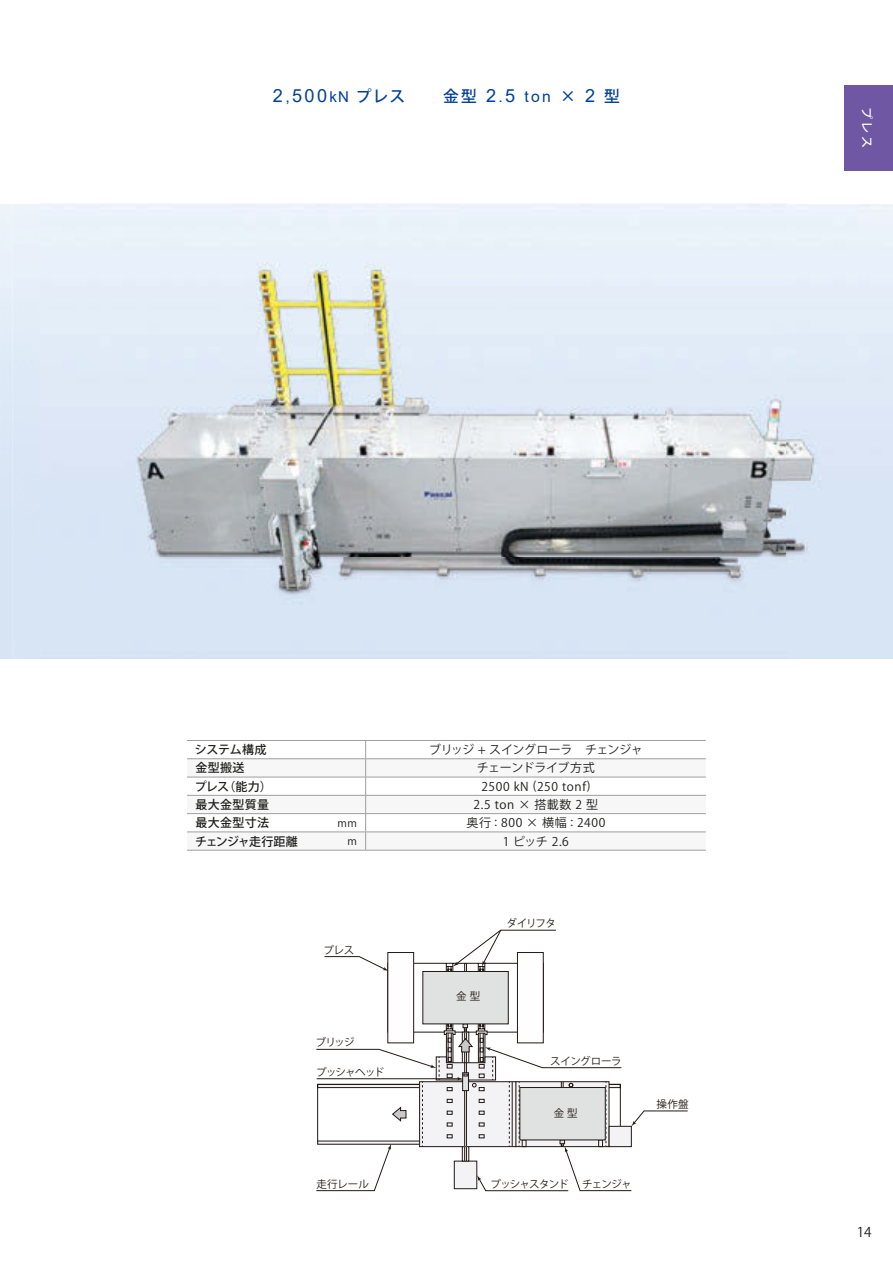
<style>
.page{position:relative;width:893px;height:1263px;background:#fff}
.page>*{position:absolute;margin:0;border:0;box-sizing:border-box;transform-origin:0 0}
.t1{font:15.75px "Koz Go Pro Medium 90 msp RKSJ H";color:#004098}
.t2{font:13.5px "Koz Go Pro Regular 90 msp RKSJ H";color:#1d1d1b}
.t3{font:12px "Koz Go Pro Regular 90 msp RKSJ H";letter-spacing:.04em;color:#1d1d1b}
.t4{font:12px "Koz Go Pro Medium 90 msp RKSJ H";letter-spacing:.025em;color:#1d1d1b}
.t5{font:12px "Koz Go Pro Regular 90 msp RKSJ H";letter-spacing:-.04em;color:#1d1d1b}
.t6{font:12px "Koz Go Pro Regular 90 msp RKSJ H";letter-spacing:-.02em;color:#1d1d1b}
.t7{font:12px "Koz Go Pro Medium 90 msp RKSJ H";letter-spacing:-.065em;color:#1d1d1b}
.t8{font:12px "Koz Go Pro Medium 90 msp RKSJ H";color:#fff}
.t9{font:10.5px "Koz Go Pro Regular 90 msp RKSJ H";letter-spacing:-.055em;color:#231916}
.t10{font:10.5px "Koz Go Pro Regular 90 msp RKSJ H";letter-spacing:-.085em;color:#231916}
.t11{font:10.5px "Koz Go Pro Regular 90 msp RKSJ H";letter-spacing:-.025em;color:#231916}
.t12{font:10.5px "Koz Go Pro Regular 90 msp RKSJ H";color:#1d1d1b}
.s1{font-family:"Arial";font-size:18.15px}
.s2{font-family:"Arial"}
.s3{font-family:"Arial";font-size:15px}
</style>
<div class="page">
<img style="left:40px;top:203px;width:853px;height:456px">
<svg style="left:316px;top:929px;width:372px;height:262px"></svg>
<hr style="left:366px;top:740px;width:340px;height:1px;background:#9f9fa0">
<svg style="left:187px;top:741px;width:519px;height:109px"></svg>
<hr style="left:366px;top:850px;width:340px;height:1px;background:#9f9fa0">
<hr style="left:187px;top:740px;width:179px;height:1px;background:#9f9fa0">
<hr style="left:187px;top:758px;width:179px;height:1px;background:#9f9fa0">
<hr style="left:187px;top:777px;width:179px;height:1px;background:#9f9fa0">
<hr style="left:187px;top:795px;width:179px;height:1px;background:#9f9fa0">
<hr style="left:187px;top:813px;width:179px;height:1px;background:#9f9fa0">
<hr style="left:187px;top:832px;width:179px;height:1px;background:#9f9fa0">
<hr style="left:187px;top:850px;width:179px;height:1px;background:#9f9fa0">
<div style="left:844px;top:85px;width:49px;height:85px;background:#7057a3"></div>
<h1 class="t1" style="left:273px;top:90px;width:348px"><span class="s1">2</span><span class="s2">,</span><span class="s1">500</span><span class="s3">kN</span> プレス　　金型 <span class="s1">2</span><span class="s2">.</span><span class="s1">5</span> <span class="s2">ton</span> × <span class="s1">2</span> 型</h1>
<p class="t8" style="left:871px;top:107px;width:43px;rotate:90deg">プレス</p>
<p class="t4" style="left:195px;top:745px;width:73px">システム構成</p>
<p class="t5" style="left:429px;top:745px;width:215px">ブリッジ + スイングローラ　チェンジャ</p>
<p class="t4" style="left:196px;top:763px;width:50px">金型搬送</p>
<p class="t6" style="left:477px;top:763px;width:119px">チェーンドライブ方式</p>
<p class="t4" style="left:195px;top:782px;width:79px">プレス（能力）</p>
<p class="t3" style="left:481px;top:782px;width:110px">2500 kN (250 tonf)</p>
<p class="t4" style="left:196px;top:800px;width:75px">最大金型質量</p>
<p class="t3" style="left:474px;top:800px;width:126px">2.5 ton × 搭載数 2 型</p>
<p class="t4" style="left:196px;top:818px;width:75px">最大金型寸法</p>
<p class="t12" style="left:338px;top:819px;width:21px">mm</p>
<p class="t3" style="left:466px;top:818px;width:140px">奥行 : 800 × 横幅 : 2400</p>
<p class="t7" style="left:195px;top:836px;width:104px">チェンジャ走行距離</p>
<p class="t12" style="left:347px;top:837px;width:11px">m</p>
<p class="t3" style="left:503px;top:836px;width:67px">1 ピッチ 2.6</p>
<p class="t9" style="left:323px;top:946px;width:32px">プレス</p>
<p class="t9" style="left:316px;top:1038px;width:40px">ブリッジ</p>
<p class="t9" style="left:316px;top:1068px;width:70px">プッシャヘッド</p>
<p class="t9" style="left:316px;top:1180px;width:54px">走行レール</p>
<p class="t9" style="left:506px;top:919px;width:51px">ダイリフタ</p>
<p class="t9" style="left:456px;top:992px;width:25px">金 型</p>
<p class="t11" style="left:550px;top:1057px;width:73px">スイングローラ</p>
<p class="t9" style="left:554px;top:1109px;width:25px">金 型</p>
<p class="t10" style="left:490px;top:1180px;width:80px">プッシャスタンド</p>
<p class="t9" style="left:582px;top:1180px;width:51px">チェンジャ</p>
<p class="t9" style="left:657px;top:1100px;width:34px">操作盤</p>
<p class="t2" style="left:857px;top:1226px;width:16px">14</p>
</div>
